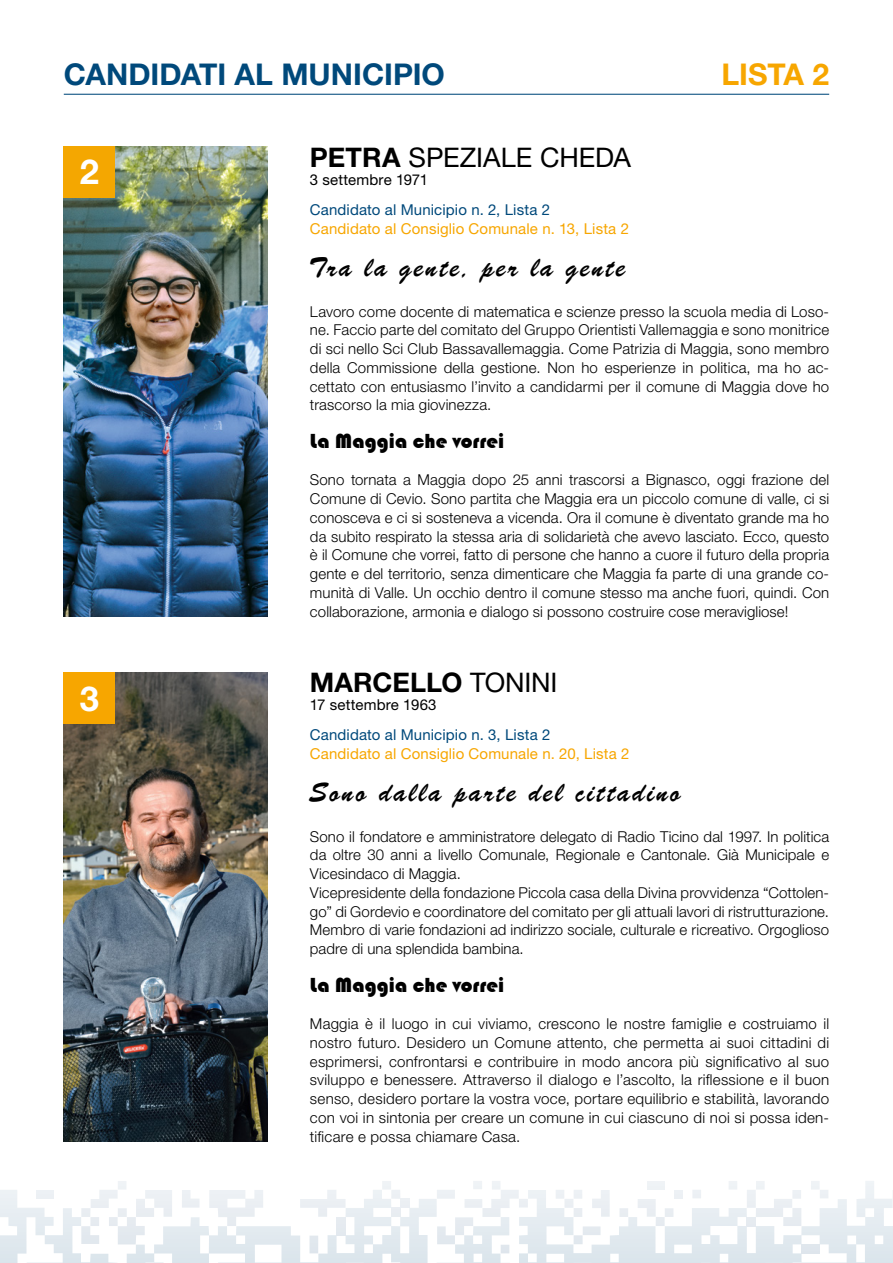
<style>
.page{position:relative;width:893px;height:1263px;background:#fff}
.page>*{position:absolute;margin:0;border:0;box-sizing:border-box;transform-origin:0 0}
.t1{font:700 34.5px "Helvetica Neue LT Std";color:#fff}
.t2{font:700 30px "Helvetica Neue LT Std";color:#00497b}
.t3{font:700 30px "Helvetica Neue LT Std";letter-spacing:-.005em;color:#f7a600}
.t4{font:27px "Brush Script BT";letter-spacing:.105em;color:#000}
.t5{font:27px "Helvetica Neue LT Std";color:#000}
.t6{font:700 27px "Helvetica Neue LT Std";color:#000}
.t7{font:21px "Bauhaus 93";color:#000}
.t8{font:300 15px/18.8px "Helvetica Neue LT Std";letter-spacing:.005em;color:#000;text-align:justify}
.t9{font:15px "Helvetica Neue LT Std";letter-spacing:.01em;color:#f7a600}
.t10{font:15px "Helvetica Neue LT Std";letter-spacing:.01em;color:#00497b}
.t11{font:15px "Helvetica Neue LT Std";letter-spacing:.01em;color:#000}
.s1{font-weight:700}
.s2{font-weight:400}
</style>
<div class="page">
<svg style="left:0;top:1181px;width:893px;height:82px"></svg>
<svg style="left:209px;top:1190px;width:54px;height:36px"></svg>
<svg style="left:300px;top:1189px;width:46px;height:28px"></svg>
<svg style="left:592px;top:1190px;width:18px;height:27px"></svg>
<svg style="left:638px;top:1199px;width:18px;height:18px"></svg>
<svg style="left:182px;top:1190px;width:18px;height:17px"></svg>
<div style="left:36px;top:1190px;width:18px;height:8px;background:#ecf0f4"></div>
<div style="left:647px;top:1181px;width:17px;height:8px;background:#eff3f6"></div>
<svg style="left:573px;top:1226px;width:28px;height:18px"></svg>
<div style="left:656px;top:1217px;width:9px;height:9px;background:#e6ebf0"></div>
<svg style="left:665px;top:1208px;width:8px;height:9px"></svg>
<svg style="left:619px;top:1208px;width:9px;height:9px"></svg>
<svg style="left:692px;top:1189px;width:9px;height:9px"></svg>
<div style="left:674px;top:1190px;width:8px;height:8px;background:#ecf0f4"></div>
<svg style="left:556px;top:1189px;width:26px;height:28px"></svg>
<svg style="left:811px;top:1181px;width:17px;height:17px"></svg>
<svg style="left:747px;top:1181px;width:54px;height:45px"></svg>
<svg style="left:728px;top:1181px;width:9px;height:9px"></svg>
<svg style="left:382px;top:1181px;width:18px;height:18px"></svg>
<svg style="left:81px;top:1181px;width:91px;height:63px"></svg>
<svg style="left:309px;top:1235px;width:9px;height:18px"></svg>
<div style="left:336px;top:1217px;width:10px;height:18px;background:#e5eaf0"></div>
<svg style="left:437px;top:1181px;width:91px;height:72px"></svg>
<div style="left:747px;top:1217px;width:9px;height:9px;background:#e6ebf0"></div>
<div style="left:801px;top:1244px;width:19px;height:9px;background:#dfe6ed"></div>
<div style="left:400px;top:1199px;width:9px;height:9px;background:#ebeff3"></div>
<div style="left:391px;top:1208px;width:9px;height:9px;background:#e9edf2"></div>
<hr style="left:64px;top:94px;width:765px;height:1px;background:#00497b">
<img style="left:64px;top:673px;width:203px;height:469px">
<div style="left:64px;top:673px;width:51px;height:51px;background:#f7a600"></div>
<img style="left:64px;top:147px;width:203px;height:470px">
<div style="left:64px;top:147px;width:51px;height:51px;background:#f4a701"></div>
<h2 class="t2" style="left:64px;top:56px;width:383px">CANDIDATI AL MUNICIPIO</h2>
<h2 class="t3" style="left:722px;top:56px;width:109px">LISTA 2</h2>
<h1 class="t1" style="left:80px;top:151px;width:21px">2</h1>
<h1 class="t1" style="left:80px;top:677px;width:21px">3</h1>
<h3 class="t5" style="left:310px;top:141px;width:323px"><span class="s1">PETRA</span> SPEZIALE CHEDA</h3>
<p class="t11" style="left:310px;top:171px;width:120px">3 settembre 1971</p>
<p class="t10" style="left:310px;top:201px;width:242px">Candidato al Municipio n. 2, Lista 2</p>
<p class="t9" style="left:310px;top:220px;width:321px">Candidato al Consiglio Comunale n. 13, Lista 2</p>
<h3 class="t4" style="left:310px;top:251px;width:317px">Tra la gente, per la gente</h3>
<p class="t8" style="left:310px;top:301px;width:521px">Lavoro come docente di matematica e scienze presso la scuola media di Loso&shy;ne. Faccio parte del comitato del Gruppo Orientisti Vallemaggia e sono monitrice di sci nello Sci Club Bassavallemaggia. Come Patrizia di Maggia, sono membro della Commissione della gestione. Non ho esperienze in politica, ma ho ac&shy;cettato con entusiasmo l’invito a candidarmi per il comune di Maggia dove ho trascorso la mia giovinezza.</p>
<h3 class="t7" style="left:310px;top:429px;width:196px">La Maggia che vorrei</h3>
<p class="t8" style="left:310px;top:470px;width:521px">Sono tornata a Maggia dopo 25 anni trascorsi a Bignasco, oggi frazione del Comune di Cevio. Sono partita che Maggia era un piccolo comune di valle, ci si conosceva e ci si sosteneva a vicenda. Ora il comune è diventato grande ma ho da subito respirato la stessa aria di solidarietà che avevo lasciato. Ecco, questo è il Comune che vorrei, fatto di persone che hanno a cuore il futuro della propria gente e del territorio, senza dimenticare che Maggia fa parte di una grande co&shy;munità di Valle. Un occhio dentro il comune stesso ma anche fuori, quindi. Con collaborazione, armonia e dialogo si possono costruire cose meravigliose!</p>
<h3 class="t6" style="left:310px;top:665px;width:249px">MARCELLO <span class="s2">TONINI</span></h3>
<p class="t11" style="left:310px;top:696px;width:128px">17 settembre 1963</p>
<p class="t10" style="left:310px;top:726px;width:242px">Candidato al Municipio n. 3, Lista 2</p>
<p class="t9" style="left:310px;top:745px;width:321px">Candidato al Consiglio Comunale n. 20, Lista 2</p>
<h3 class="t4" style="left:310px;top:776px;width:372px">Sono dalla parte del cittadino</h3>
<p class="t8" style="left:310px;top:826px;width:521px;text-align:left">Sono il fondatore e amministratore delegato di Radio Ticino dal 1997. In politica da oltre 30 anni a livello Comunale, Regionale e Cantonale. Già Municipale e Vicesindaco di Maggia.<br>Vicepresidente della fondazione Piccola casa della Divina provvidenza “Cottolen&shy;go” di Gordevio e coordinatore del comitato per gli attuali lavori di ristrutturazione.<br>Membro di varie fondazioni ad indirizzo sociale, culturale e ricreativo. Orgoglioso padre di una splendida bambina.</p>
<h3 class="t7" style="left:310px;top:973px;width:196px">La Maggia che vorrei</h3>
<p class="t8" style="left:310px;top:1014px;width:521px">Maggia è il luogo in cui viviamo, crescono le nostre famiglie e costruiamo il nostro futuro. Desidero un Comune attento, che permetta ai suoi cittadini di esprimersi, confrontarsi e contribuire in modo ancora più significativo al suo sviluppo e benessere. Attraverso il dialogo e l’ascolto, la riflessione e il buon senso, desidero portare la vostra voce, portare equilibrio e stabilità, lavorando con voi in sintonia per creare un comune in cui ciascuno di noi si possa iden&shy;tificare e possa chiamare Casa.</p>
</div>
